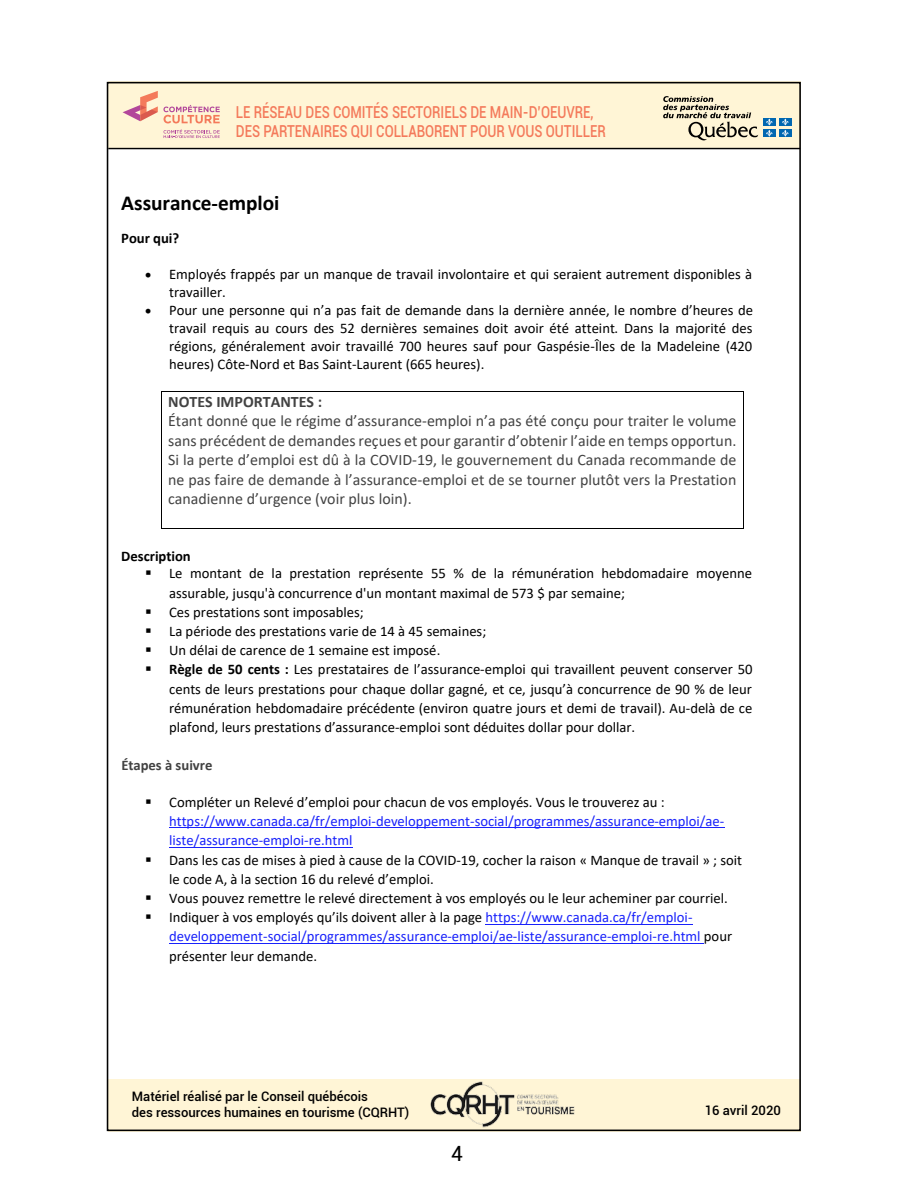
<style>
.page{position:relative;width:918px;height:1188px;background:#fff}
.page>*{position:absolute;margin:0;border:0;box-sizing:border-box;transform-origin:0 0}
.t1{font:700 21.3px "Calibri";letter-spacing:-.005em;color:#000}
.t2{font:21px "Roboto";color:#000}
.t3{font:500 16.5px/19.8px "Roboto";color:#f47a5b;scale:.8 1}
.t4{font:15.9px/19.5px "Calibri";color:#424242;text-align:justify}
.t5{font:700 15.9px "Calibri";color:#424242}
.t6{font:14.7px/17.9px "Calibri";color:#000}
.t7{font:14.7px/19.2px "Calibri";color:#1922fb}
.t8{font:700 14.7px "Calibri";color:#000}
.t9{font:700 14.7px "Calibri";color:#424242}
.t10{font:500 13.05px/15.8px "Roboto";color:#000}
.s1{font-weight:700}
.s2{color:#000}
</style>
<div class="page">
<hr style="left:162px;top:391px;width:581px;height:1px;background:#000">
<hr style="left:161px;top:392px;width:1px;height:136px;background:#000">
<hr style="left:162px;top:528px;width:581px;height:1px;background:#000">
<hr style="left:743px;top:392px;width:1px;height:136px;background:#000">
<hr style="left:169px;top:828px;width:555px;height:1px;background:#1922fb">
<hr style="left:169px;top:847px;width:184px;height:1px;background:#1922fb">
<hr style="left:486px;top:924px;width:207px;height:1px;background:#1922fb">
<hr style="left:169px;top:943px;width:535px;height:1px;background:#1922fb">
<div style="left:108px;top:81px;width:77px;height:67px;background:#fff5d6"></div>
<div style="left:184px;top:81px;width:617px;height:67px;background:#fff5d6"></div>
<div style="left:109px;top:1079px;width:106px;height:52px;background:#fff5d6"></div>
<div style="left:213px;top:1079px;width:588px;height:52px;background:#fff5d6"></div>
<img style="left:430px;top:1081px;width:145px;height:47px">
<svg style="left:163px;top:129px;width:57px;height:9px"></svg>
<svg style="left:123px;top:91px;width:97px;height:32px"></svg>
<hr style="left:108px;top:148px;width:692px;height:1px;background:#000">
<svg style="left:663px;top:96px;width:95px;height:44px"></svg>
<div style="left:763px;top:118px;width:13px;height:8px;background:#0067b1"></div>
<div style="left:779px;top:118px;width:13px;height:8px;background:#0067b1"></div>
<div style="left:763px;top:129px;width:13px;height:8px;background:#0067b1"></div>
<svg style="left:766px;top:119px;width:7px;height:18px"></svg>
<div style="left:779px;top:129px;width:13px;height:8px;background:#0067b1"></div>
<svg style="left:782px;top:119px;width:7px;height:18px"></svg>
<p class="t3" style="left:236px;top:101px;width:459px">LE RÉSEAU DES COMITÉS SECTORIELS DE MAIN-D’OEUVRE,<br>DES PARTENAIRES QUI COLLABORENT POUR VOUS OUTILLER</p>
<h1 class="t1" style="left:121px;top:188px;width:160px">Assurance-emploi</h1>
<p class="t8" style="left:121px;top:228px;width:59px">Pour qui?</p>
<p class="t6" style="left:169px;top:265px;width:584px;text-indent:-24px">• Employés frappés par un manque de travail involontaire et qui seraient autrement disponibles à travailler.</p>
<p class="t6" style="left:169px;top:301px;width:585px;text-align:justify;text-indent:-24px">• Pour une personne qui n’a pas fait de demande dans la dernière année, le nombre d’heures de travail requis au cours des 52 dernières semaines doit avoir été atteint. Dans la majorité des régions, généralement avoir travaillé 700 heures sauf pour Gaspésie-Îles de la Madeleine (420 heures) Côte-Nord et Bas Saint-Laurent (665 heures).</p>
<p class="t5" style="left:168px;top:390px;width:155px">NOTES IMPORTANTES :</p>
<p class="t4" style="left:168px;top:411px;width:570px">Étant donné que le régime d’assurance-emploi n’a pas été conçu pour traiter le volume sans précédent de demandes reçues et pour garantir d’obtenir l’aide en temps opportun.<br>Si la perte d’emploi est dû à la COVID-19, le gouvernement du Canada recommande de ne pas faire de demande à l’assurance-emploi et de se tourner plutôt vers la Prestation canadienne d’urgence (voir plus loin).</p>
<p class="t8" style="left:121px;top:545px;width:71px">Description</p>
<p class="t6" style="left:169px;top:564px;width:584px;line-height:19.2px;text-indent:-24px">▪ Le montant de la prestation représente 55 % de la rémunération hebdomadaire moyenne assurable, jusqu'à concurrence d'un montant maximal de 573 $ par semaine;</p>
<p class="t6" style="left:145px;top:602px;width:220px">▪ Ces prestations sont imposables;</p>
<p class="t6" style="left:145px;top:622px;width:343px">▪ La période des prestations varie de 14 à 45 semaines;</p>
<p class="t6" style="left:145px;top:641px;width:297px">▪ Un délai de carence de 1 semaine est imposé.</p>
<p class="t6" style="left:169px;top:659px;width:585px;line-height:19.4px;text-align:justify;text-indent:-24px">▪ <span class="s1">Règle de 50 cents :</span> Les prestataires de l’assurance-emploi qui travaillent peuvent conserver 50 cents de leurs prestations pour chaque dollar gagné, et ce, jusqu’à concurrence de 90 % de leur rémunération hebdomadaire précédente (environ quatre jours et demi de travail). Au-delà de ce plafond, leurs prestations d’assurance-emploi sont déduites dollar pour dollar.</p>
<p class="t9" style="left:121px;top:755px;width:93px">Étapes à suivre</p>
<p class="t7" style="left:169px;top:792px;width:557px;text-indent:-24px"><span class="s2">▪ Compléter un Relevé d’emploi pour chacun de vos employés. Vous le trouverez au : </span>https://www.canada.ca/fr/emploi-developpement-social/programmes/assurance-emploi/ae&shy;liste/assurance-emploi-re.html</p>
<p class="t6" style="left:169px;top:850px;width:575px;line-height:19.2px;text-indent:-24px">▪ Dans les cas de mises à pied à cause de la COVID-19, cocher la raison « Manque de travail » ; soit le code A, à la section 16 du relevé d’emploi.</p>
<p class="t6" style="left:145px;top:889px;width:584px">▪ Vous pouvez remettre le relevé directement à vos employés ou le leur acheminer par courriel.</p>
<p class="t7" style="left:169px;top:907px;width:564px;text-indent:-24px"><span class="s2">▪ Indiquer à vos employés qu’ils doivent aller à la page</span> https://www.canada.ca/fr/emploi&shy;developpement-social/programmes/assurance-emploi/ae-liste/assurance-emploi-re.html <span class="s2">pour présenter leur demande.</span></p>
<p class="t10" style="left:132px;top:1088px;width:279px">MATÉRIEL RÉALISÉ PAR LE CONSEIL QUÉBÉCOIS<br>DES RESSOURCES HUMAINES EN TOURISME (CQRHT)</p>
<h2 class="t2" style="left:451px;top:1139px;width:13px">4</h2>
<p class="t10" style="left:705px;top:1102px;width:78px">16 AVRIL 2020</p>
</div>
